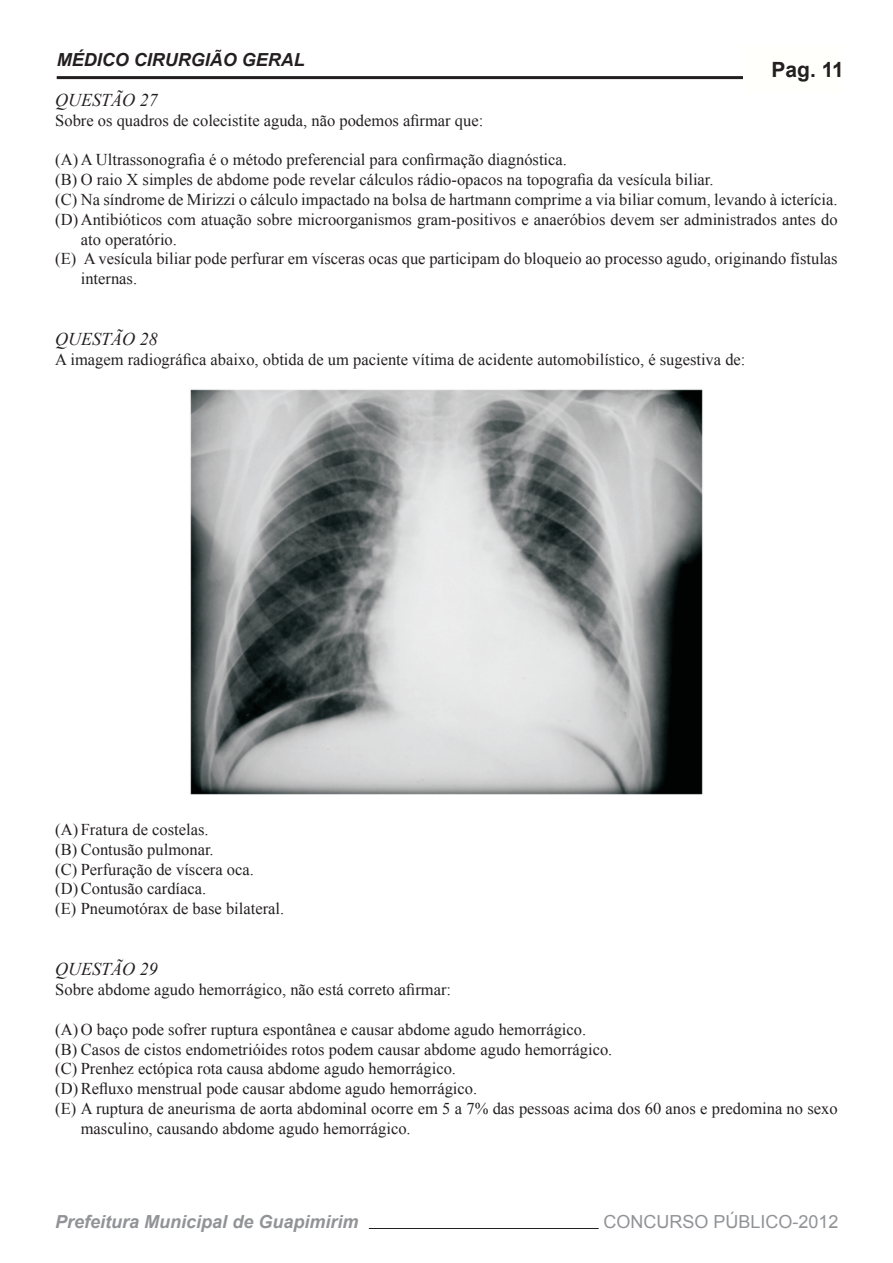
<style>
.page{position:relative;width:893px;height:1263px;background:#fff}
.page>*{position:absolute;margin:0;border:0;box-sizing:border-box;transform-origin:0 0}
.t1{font:700 21px "Arial";color:#231f20}
.t2{font:italic 700 18px "Arial";color:#919396}
.t3{font:italic 18px "Times New Roman";color:#231f20}
.t4{font:italic 700 18px "Arial";color:#231f20}
.t5{font:18px "Arial";color:#919396}
.t6{font:16.5px/19.8px "Times New Roman";color:#231f20}
</style>
<div class="page">
<hr style="left:57px;top:76px;width:783px;height:3px;background:#231f20">
<div style="left:744px;top:45px;width:100px;height:49px;background:#fffffc"></div>
<hr style="left:369px;top:1228px;width:230px;height:1px;background:#231f20">
<img style="left:190px;top:389px;width:513px;height:406px">
<p class="t4" style="left:57px;top:48px;width:250px">MÉDICO CIRURGIÃO GERAL</p>
<p class="t1" style="left:771px;top:56px;width:74px">Pag. 11</p>
<p class="t3" style="left:55px;top:88px;width:104px">QUESTÃO 27</p>
<p class="t6" style="left:55px;top:110px;width:430px">Sobre os quadros de colecistite aguda, não podemos afirmar que:</p>
<p class="t6" style="left:55px;top:150px;width:513px">(A) A Ultrassonografia é o método preferencial para confirmação diagnóstica.</p>
<p class="t6" style="left:55px;top:170px;width:660px">(B) O raio X simples de abdome pode revelar cálculos rádio-opacos na topografia da vesícula biliar.</p>
<p class="t6" style="left:55px;top:189px;width:784px">(C) Na síndrome de Mirizzi o cálculo impactado na bolsa de hartmann comprime a via biliar comum, levando à icterícia.</p>
<p class="t6" style="left:55px;top:209px;width:784px">(D) Antibióticos com atuação sobre microorganismos gram-positivos e anaeróbios devem ser administrados antes do</p>
<p class="t6" style="left:81px;top:229px;width:98px">ato operatório.</p>
<p class="t6" style="left:55px;top:249px;width:784px">(E) A vesícula biliar pode perfurar em vísceras ocas que participam do bloqueio ao processo agudo, originando fístulas</p>
<p class="t6" style="left:81px;top:269px;width:58px">internas.</p>
<p class="t3" style="left:55px;top:327px;width:104px">QUESTÃO 28</p>
<p class="t6" style="left:55px;top:350px;width:692px">A imagem radiográfica abaixo, obtida de um paciente vítima de acidente automobilístico, é sugestiva de:</p>
<p class="t6" style="left:55px;top:819px;width:230px">(A) Fratura de costelas.<br>(B) Contusão pulmonar.<br>(C) Perfuração de víscera oca.<br>(D) Contusão cardíaca.<br>(E) Pneumotórax de base bilateral.</p>
<p class="t3" style="left:55px;top:957px;width:104px">QUESTÃO 29</p>
<p class="t6" style="left:55px;top:979px;width:397px">Sobre abdome agudo hemorrágico, não está correto afirmar:</p>
<p class="t6" style="left:55px;top:1019px;width:532px">(A) O baço pode sofrer ruptura espontânea e causar abdome agudo hemorrágico.</p>
<p class="t6" style="left:55px;top:1039px;width:559px">(B) Casos de cistos endometrióides rotos podem causar abdome agudo hemorrágico.</p>
<p class="t6" style="left:55px;top:1059px;width:402px">(C) Prenhez ectópica rota causa abdome agudo hemorrágico.</p>
<p class="t6" style="left:55px;top:1078px;width:423px">(D) Refluxo menstrual pode causar abdome agudo hemorrágico.</p>
<p class="t6" style="left:55px;top:1098px;width:784px">(E) A ruptura de aneurisma de aorta abdominal ocorre em 5 a 7% das pessoas acima dos 60 anos e predomina no sexo</p>
<p class="t6" style="left:81px;top:1118px;width:331px">masculino, causando abdome agudo hemorrágico.</p>
<p class="t2" style="left:55px;top:1209px;width:305px">Prefeitura Municipal de Guapimirim</p>
<p class="t5" style="left:604px;top:1210px;width:237px">CONCURSO PÚBLICO-2012</p>
</div>
